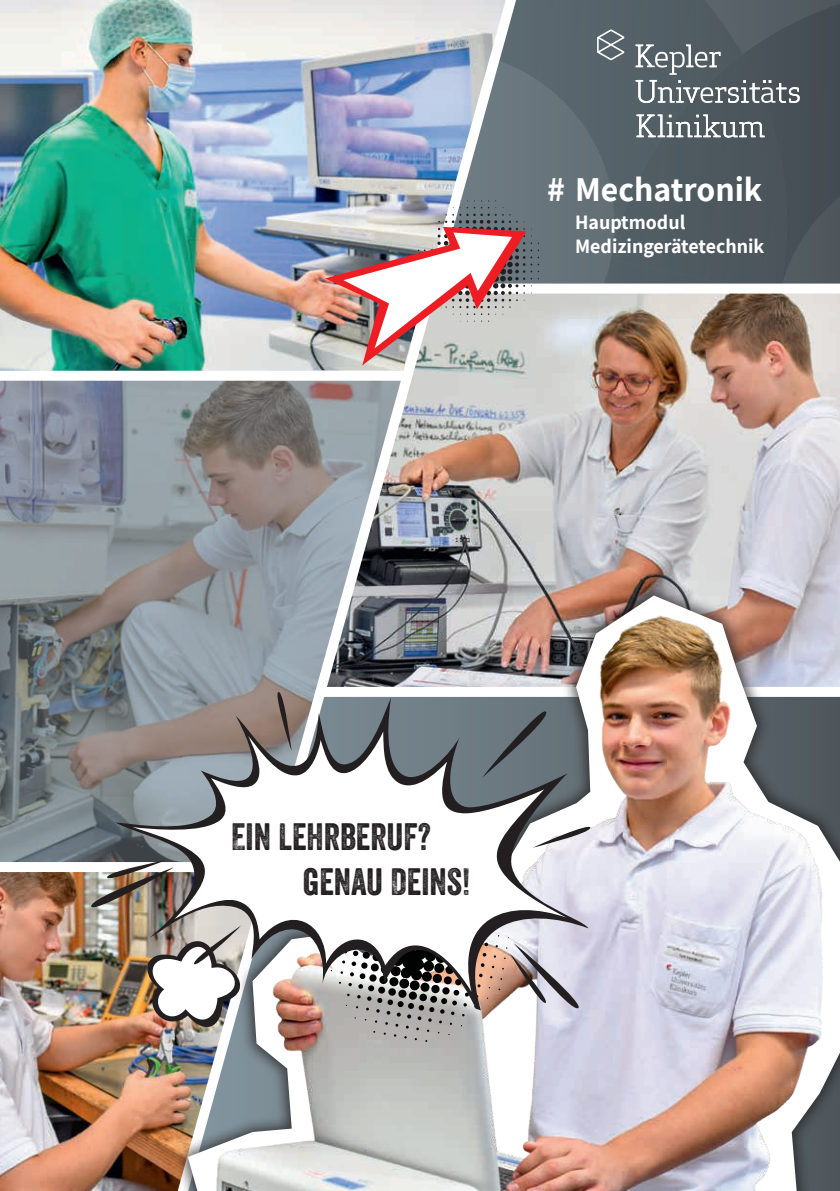
<style>
.page{position:relative;width:840px;height:1191px;background:#fff}
.page>*{position:absolute;margin:0;border:0;box-sizing:border-box;transform-origin:0 0}
.t1{font:37px/44.4px "Veneer Two";color:#231f20}
.t2{font:700 34px "Assistant";color:#fff}
.t3{font:700 20px/24px "Assistant";color:#fff}
</style>
<div class="page">
<svg style="left:527px;top:0;width:108px;height:188px;background:#5c686f"></svg>
<svg style="left:527px;top:188px;width:108px;height:95px;background:#616d74"></svg>
<img style="left:0;top:381px;width:166px;height:481px">
<img style="left:0;top:0;width:166px;height:371px">
<img style="left:0;top:872px;width:166px;height:319px">
<img style="left:527px;top:293px;width:312px;height:287px">
<img style="left:166px;top:0;width:361px;height:1191px">
<div style="left:0;top:371px;width:408px;height:10px;background:#fff"></div>
<div style="left:173px;top:580px;width:666px;height:611px;background:#231f20;opacity:.75"></div>
<img style="left:188px;top:595px;width:651px;height:596px">
<svg style="left:459px;top:200px;width:30px;height:8px"></svg>
<img style="left:325px;top:214px;width:214px;height:151px">
<svg style="left:635px;top:0;width:204px;height:367px;background:#6a6d6e"></svg>
<svg style="left:596px;top:29px;width:28px;height:31px"></svg>
<svg style="left:115px;top:697px;width:473px;height:313px;background:#888686"></svg>
<svg style="left:133px;top:731px;width:433px;height:260px"></svg>
<img style="left:91px;top:860px;width:83px;height:55px">
<svg style="left:322px;top:857px;width:264px;height:185px"></svg>
<svg style="left:533px;top:822px;width:57px;height:25px"></svg>
<svg style="left:482px;top:703px;width:66px;height:74px;background:#636e75"></svg>
<svg style="left:273px;top:690px;width:18px;height:61px"></svg>
<img style="left:141px;top:925px;width:100px;height:110px">
<h2 class="t2" style="left:547px;top:166px;width:216px"># Mechatronik</h2>
<p class="t3" style="left:575px;top:210px;width:190px">Hauptmodul<br>Medizingerätetechnik</p>
<h1 class="t1" style="left:303px;top:814px;width:169px;text-indent:-72px">EIN LEHRBERUF?<br>GENAU DEINS!</h1>
</div>
